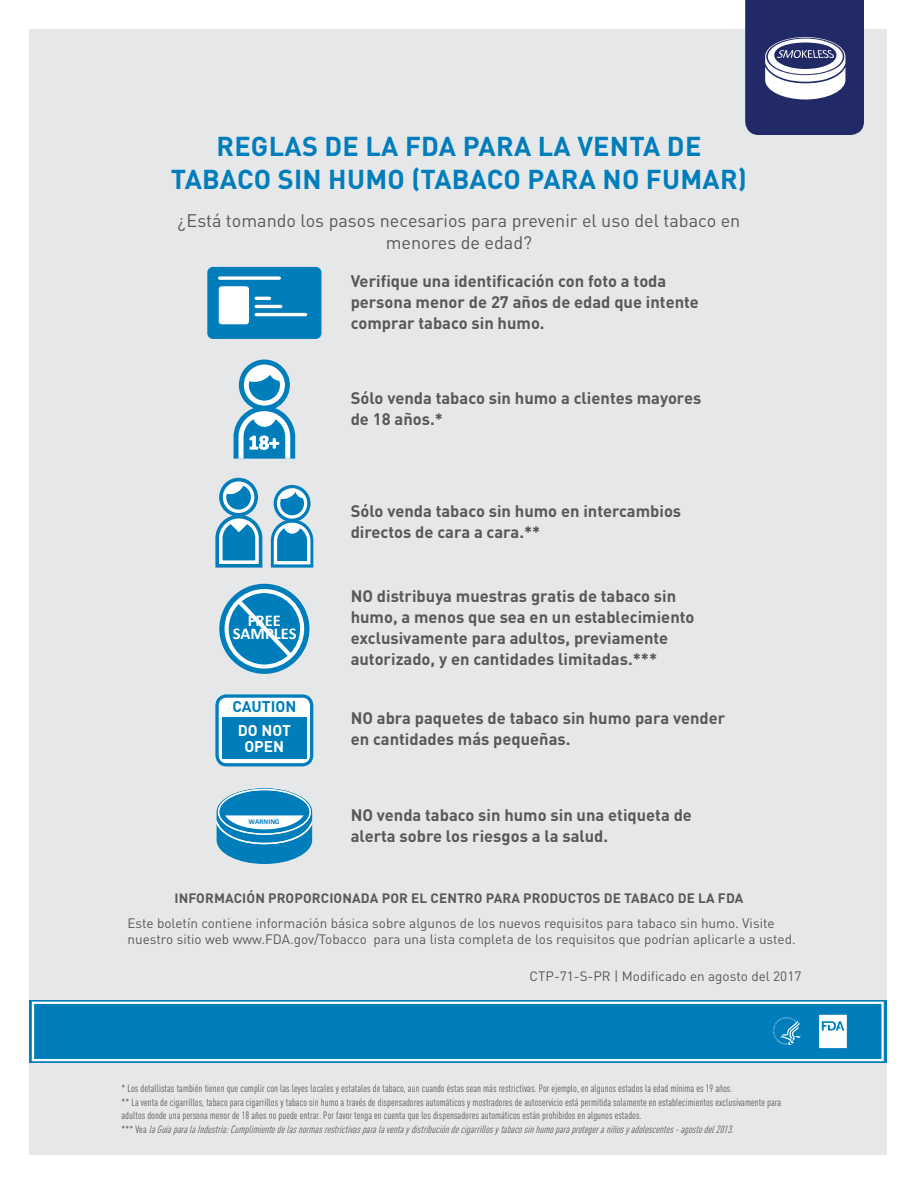
<style>
.page{position:relative;width:918px;height:1188px;background:#fff}
.page>*{position:absolute;margin:0;border:0;box-sizing:border-box;transform-origin:0 0}
.t1{font:700 27px/33px "DIN Pro";letter-spacing:.01em;color:#007dbb;text-align:center}
.t2{font:18px/22.5px "DIN Pro";color:#57585a;text-align:center}
.t3{font:700 16.5px/21px "DIN Pro";color:#57585a}
.t4{font:700 16.5px/12.9px "Calibri";color:#fff;text-align:center}
.t5{font:700 15.45px/16.2px "DIN Pro";color:#fff;text-align:center}
.t6{font:700 15.45px "DIN Pro";color:#007dbb}
.t7{font:700 14.4px "Calibri";color:#fff}
.t8{font:13.5px/16.5px "DIN Pro";color:#57585a}
.t9{font:700 13.5px "DIN Pro";letter-spacing:.01em;color:#57585a}
.t10{font:10.5px/13.5px "DIN Cond";letter-spacing:.005em;color:#57585a}
.t11{font:italic 10.5px "DIN Cond";color:#57585a}
.t12{font:700 7.35px "Calibri";color:#007dbb}
.s1{font-style:normal}
</style>
<div class="page">
<div style="left:29px;top:29px;width:857px;height:1125px;background:#e6e7e9"></div>
<div style="left:29px;top:1000px;width:857px;height:63px;background:#007dbb"></div>
<div style="left:32px;top:1002px;width:852px;height:59px;border:2px solid #fff"></div>
<svg style="left:745px;top:0;width:119px;height:135px;background:#495082"></svg>
<div style="left:207px;top:267px;width:114px;height:72px;background:#007dbb;border-radius:6px"></div>
<div style="left:219px;top:287px;width:29px;height:37px;background:#fff;border-radius:3px"></div>
<div style="left:219px;top:286px;width:30px;height:38px;border:1px solid #fff;border-radius:3px"></div>
<svg style="left:220px;top:276px;width:59px;height:4px"></svg>
<svg style="left:256px;top:297px;width:13px;height:3px"></svg>
<hr style="left:256px;top:305px;width:25px;height:3px;background:#fff">
<hr style="left:256px;top:313px;width:50px;height:3px;background:#fff">
<svg style="left:234px;top:360px;width:61px;height:99px"></svg>
<svg style="left:274px;top:485px;width:37px;height:37px"></svg>
<svg style="left:278px;top:488px;width:25px;height:13px"></svg>
<svg style="left:270px;top:518px;width:44px;height:50px;background:#5daad1"></svg>
<div style="left:277px;top:488px;width:30px;height:31px;border:3px solid #fff;border-radius:50%"></div>
<svg style="left:219px;top:478px;width:39px;height:39px"></svg>
<svg style="left:215px;top:515px;width:47px;height:53px;background:#54a6cf"></svg>
<svg style="left:225px;top:484px;width:19px;height:12px"></svg>
<div style="left:223px;top:481px;width:31px;height:32px;border:3px solid #fff;border-radius:50%"></div>
<svg style="left:219px;top:584px;width:90px;height:90px;background:#238ec3"></svg>
<svg style="left:233px;top:595px;width:64px;height:67px;background:#2590c5"></svg>
<div style="left:225px;top:589px;width:79px;height:80px;border:4px solid #fff;border-radius:50%"></div>
<div style="left:217px;top:696px;width:95px;height:69px;background:#fff;border-radius:10px"></div>
<div style="left:215px;top:694px;width:98px;height:72px;border:3px solid #007dbb;border-radius:10px"></div>
<div style="left:222px;top:717px;width:84px;height:42px;background:#007dbb"></div>
<svg style="left:217px;top:788px;width:95px;height:76px;background:#4ea3cd"></svg>
<svg style="left:773px;top:1017px;width:28px;height:28px"></svg>
<svg style="left:819px;top:1015px;width:28px;height:33px"></svg>
<h1 class="t1" style="left:171px;top:126px;width:578px">REGLAS DE LA FDA PARA LA VENTA DE<br>TABACO SIN HUMO (TABACO PARA NO FUMAR)</h1>
<p class="t2" style="left:178px;top:207px;width:564px">¿Está tomando los pasos necesarios para prevenir el uso del tabaco en menores de edad?</p>
<p class="t3" style="left:351px;top:269px;width:350px">Verifique una identificación con foto a toda persona menor de 27 años de edad que intente comprar tabaco sin humo.</p>
<p class="t3" style="left:351px;top:385px;width:352px">Sólo venda tabaco sin humo a clientes mayores de 18 años.*</p>
<p class="t4" style="left:233px;top:614px;width:65px">FREE<br>SAMPLES</p>
<p class="t6" style="left:232px;top:694px;width:65px">CAUTION</p>
<p class="t5" style="left:238px;top:720px;width:55px">DO NOT<br>OPEN</p>
<p class="t7" style="left:248px;top:728px;width:8px">S</p>
<p class="t3" style="left:351px;top:499px;width:332px">Sólo venda tabaco sin humo en intercambios directos de cara a cara.**</p>
<p class="t3" style="left:351px;top:584px;width:345px">NO distribuya muestras gratis de tabaco sin humo, a menos que sea en un establecimiento exclusivamente para adultos, previamente autorizado, y en cantidades limitadas.***</p>
<p class="t3" style="left:351px;top:706px;width:376px">NO abra paquetes de tabaco sin humo para vender en cantidades más pequeñas.</p>
<p class="t12" style="left:249px;top:817px;width:32px">WARNING</p>
<p class="t3" style="left:351px;top:802px;width:343px">NO venda tabaco sin humo sin una etiqueta de alerta sobre los riesgos a la salud.</p>
<p class="t9" style="left:174px;top:887px;width:571px">INFORMACIÓN PROPORCIONADA POR EL CENTRO PARA PRODUCTOS DE TABACO DE LA FDA</p>
<p class="t8" style="left:128px;top:913px;width:670px">Este boletín contiene información básica sobre algunos de los nuevos requisitos para tabaco sin humo. Visite nuestro sitio web www.FDA.gov/Tobacco para una lista completa de los requisitos que podrían aplicarle a usted.</p>
<p class="t8" style="left:530px;top:966px;width:273px">CTP-71-S-PR | Modificado en agosto del 2017</p>
<p class="t10" style="left:122px;top:1081px;width:661px">* Los detallistas también tienen que cumplir con las leyes locales y estatales de tabaco, aun cuando éstas sean más restrictivas. Por ejemplo, en algunos estados la edad mínima es 19 años.<br>** La venta de cigarrillos, tabaco para cigarrillos y tabaco sin humo a través de dispensadores automáticos y mostradores de autoservicio está permitida solamente en establecimientos exclusivamente para</p>
<p class="t11" style="left:122px;top:1123px;width:617px"><span class="s1">* * * V e a</span> la Guía para la Industria: Cumplimiento de las normas restrictivas para la venta y distribución de cigarrillos y tabaco sin humo para proteger a niños y adolescentes - agosto del 2013.</p>
<p class="t10" style="left:122px;top:1108px;width:522px">adultos donde una persona menor de 18 años no puede entrar. Por favor tenga en cuenta que los dispensadores automáticos están prohibidos en algunos estados.</p>
</div>
